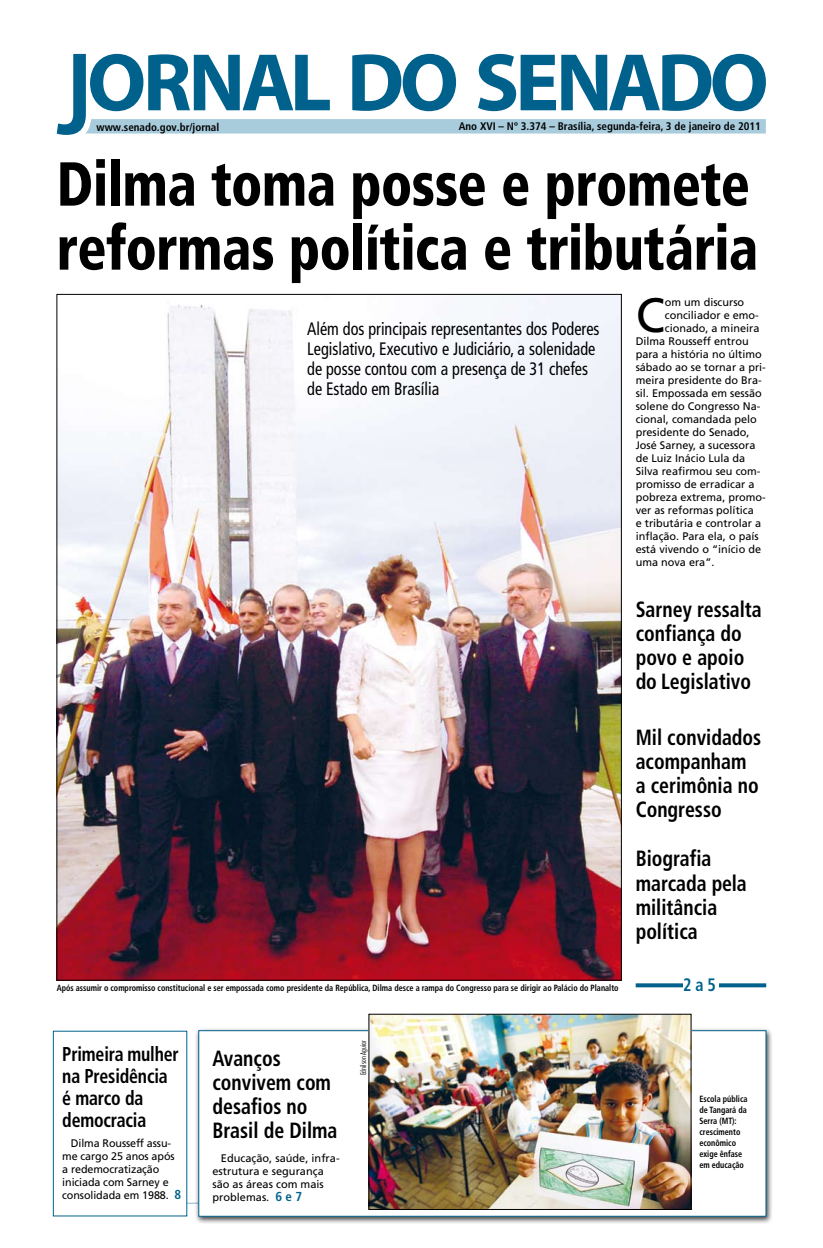
<style>
.page{position:relative;width:823px;height:1248px;background:#fff}
.page>*{position:absolute;margin:0;border:0;box-sizing:border-box;transform-origin:0 0}
.t1{font:900 condensed 62px/64px "Frutiger";letter-spacing:-.01em;color:#000;scale:.88 1}
.t2{font:48.2px "Frutiger";color:#000}
.t3{font:700 condensed 22px/24px "Frutiger";color:#000;scale:.9 1}
.t4{font:700 condensed 20px/22px "Frutiger";letter-spacing:-.01em;color:#000;scale:.89 1}
.t5{font:condensed 18px/20px "Frutiger";color:#000;scale:.9 1}
.t6{font:700 condensed 18px "Frutiger";color:#00628c;scale:.9 1}
.t7{font:11px/13px "Frutiger";color:#000}
.t8{font:700 condensed 11px "Frutiger";color:#000}
.t9{font:700 condensed 9px/11px "Frutiger";color:#000;scale:.9 1}
.t10{font:300 condensed 8px "Futura BT";color:#000}
.s1{font-weight:700;font-stretch:condensed;font-size:13px;color:#00628c}
</style>
<div class="page">
<svg style="left:57px;top:54px;width:708px;height:81px"></svg>
<img style="left:59px;top:296px;width:560px;height:682px">
<svg style="left:635px;top:983px;width:130px;height:4px"></svg>
<div style="left:194px;top:1027px;width:582px;height:202px;background:#000;opacity:.75"></div>
<div style="left:198px;top:1030px;width:567px;height:186px;background:#fff;border:1px solid #00628c"></div>
<img style="left:370px;top:1015px;width:318px;height:192px">
<div style="left:368px;top:1013px;width:322px;height:196px;border:1px solid #000"></div>
<div style="left:682px;top:977px;width:36px;height:15px;background:#fff"></div>
<p class="t8" style="left:96px;top:120px;width:124px">www.senado.gov.br/jornal</p>
<p class="t8" style="left:458px;top:120px;width:303px">Ano XVI – Nº 3.374 – Brasília, segunda-feira, 3 de janeiro de 2011</p>
<h1 class="t1" style="left:57px;top:152px;width:798px">Dilma toma posse e promete reformas política e tributária</h1>
<h3 class="t5" style="left:307px;top:318px;width:326px">Além dos principais representantes dos Poderes Legislativo, Executivo e Judiciário, a solenidade de posse contou com a presença de 31 chefes de Estado em Brasília</h3>
<h2 class="t2" style="left:635px;top:287px;width:31px">C</h2>
<p class="t7" style="left:664px;top:296px;width:81px">om um discurso</p>
<p class="t7" style="left:664px;top:309px;width:95px">conciliador e emo-</p>
<p class="t7" style="left:664px;top:322px;width:96px">cionado, a mineira</p>
<p class="t7" style="left:635px;top:335px;width:114px">Dilma Rousseff entrou</p>
<p class="t7" style="left:635px;top:348px;width:127px">para a história no último</p>
<p class="t7" style="left:635px;top:361px;width:132px">sábado ao se tornar a pri-</p>
<p class="t7" style="left:635px;top:374px;width:127px">meira presidente do Bra-</p>
<p class="t7" style="left:635px;top:387px;width:127px">sil. Empossada em sessão</p>
<p class="t7" style="left:635px;top:400px;width:126px">solene do Congresso Na-</p>
<p class="t7" style="left:635px;top:413px;width:123px">cional, comandada pelo</p>
<p class="t7" style="left:635px;top:426px;width:115px">presidente do Senado,</p>
<p class="t7" style="left:635px;top:439px;width:121px">José Sarney, a sucessora</p>
<p class="t7" style="left:635px;top:452px;width:111px">de Luiz Inácio Lula da</p>
<p class="t7" style="left:635px;top:465px;width:126px">Silva reafirmou seu com-</p>
<p class="t7" style="left:635px;top:478px;width:120px">promisso de erradicar a</p>
<p class="t7" style="left:635px;top:491px;width:132px">pobreza extrema, promo-</p>
<p class="t7" style="left:635px;top:504px;width:120px">ver as reformas política</p>
<p class="t7" style="left:635px;top:517px;width:127px">e tributária e controlar a</p>
<p class="t7" style="left:635px;top:530px;width:124px">inflação. Para ela, o país</p>
<p class="t7" style="left:635px;top:543px;width:127px">está vivendo o “início de</p>
<p class="t7" style="left:635px;top:556px;width:80px">uma nova era”.</p>
<h3 class="t3" style="left:635px;top:597px;width:141px">Sarney ressalta confiança do povo e apoio do Legislativo</h3>
<h3 class="t3" style="left:635px;top:725px;width:141px">Mil convidados acompanham a cerimônia no<br>Congresso</h3>
<p class="t9" style="left:57px;top:981px;width:625px">Após assumir o compromisso constitucional e ser empossada como presidente da República, Dilma desce a rampa do Congresso para se dirigir ao Palácio do Planalto</p>
<h3 class="t3" style="left:635px;top:846px;width:125px">Biografia marcada pela militância política</h3>
<h3 class="t6" style="left:682px;top:974px;width:38px">2 a 5</h3>
<h3 class="t4" style="left:62px;top:1042px;width:132px">Primeira mulher na Presidência é marco da democracia</h3>
<p class="t7" style="left:62px;top:1136px;width:120px;text-indent:9px">Dilma Rousseff assu&shy;me cargo 25 anos após a redemocratização iniciada com Sarney e consolidada em 1988. <span class="s1">8</span></p>
<h3 class="t3" style="left:212px;top:1046px;width:140px">Avanços convivem com desafios no<br>Brasil de Dilma</h3>
<p class="t7" style="left:212px;top:1151px;width:129px;text-indent:9px">Educação, saúde, infra&shy;estrutura e segurança são as áreas com mais problemas. <span class="s1">6 e 7</span></p>
<p class="t10" style="left:358px;top:1075px;width:36px;rotate:-90deg">Ednilson Aguiar</p>
<p class="t9" style="left:699px;top:1093px;width:55px">Escola pública de Tangará da<br>Serra (MT): crescimento econômico exige ênfase em educação</p>
</div>
